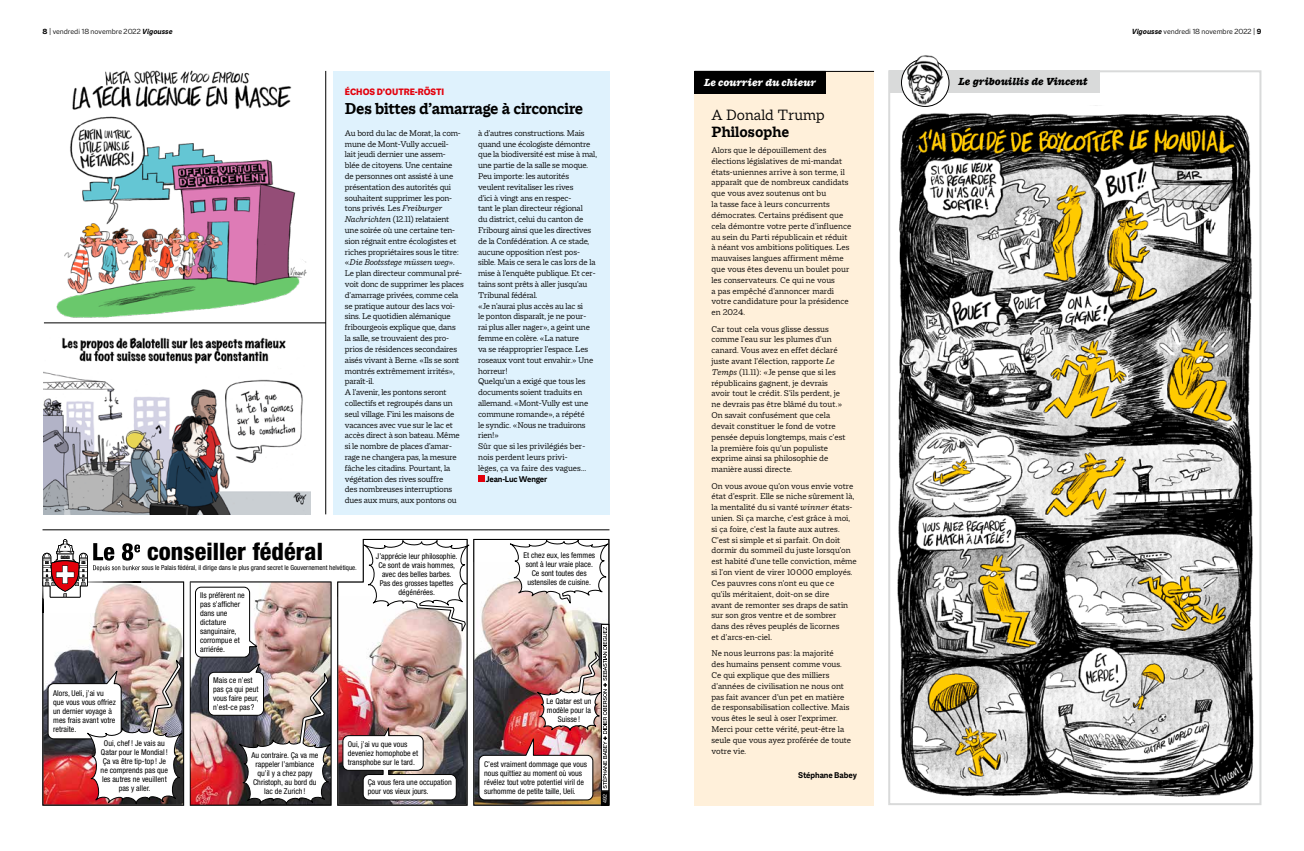
<style>
.page{position:relative;width:1304px;height:851px;background:#fff}
.page>*{position:absolute;margin:0;border:0;box-sizing:border-box;transform-origin:0 0}
.t1{font:800 condensed 24px "Helvetica Neue LT";letter-spacing:.005em;color:#000}
.t2{font:700 17px "Macklin Slab";letter-spacing:-.02em;color:#000}
.t3{font:16px "Macklin Slab";color:#000}
.t4{font:700 16px "Macklin Slab";color:#000}
.t5{font:italic 900 11px "Macklin Slab";letter-spacing:-.015em;color:#000}
.t6{font:italic 900 11px "Macklin Slab";letter-spacing:-.025em;color:#fff}
.t7{font:800 10px "Macklin Sans";color:#e3000b}
.t8{font:9px/10.8px "Macklin Slab";letter-spacing:-.02em;color:#000}
.t9{font:9px/10.8px "Macklin Slab";color:#000}
.t10{font:700 9px "Macklin Sans";letter-spacing:-.02em;color:#000}
.t11{font:condensed 8px/9px "Helvetica Neue LT Pro";color:#000}
.t12{font:300 8px "Macklin Sans";color:#000}
.t13{font:condensed 6.9px "Helvetica Neue LT";color:#000}
.t14{font:5.4px "Helvetica Neue LT Pro";color:#fff}
.s1{font-weight:700}
.s2{font-weight:700;font-style:italic}
.s3{font-style:italic}
</style>
<div class="page">
<img style="left:42px;top:539px;width:142px;height:266px">
<img style="left:190px;top:539px;width:419px;height:266px">
<div style="left:333px;top:71px;width:276px;height:443px;background:#dff2fd"></div>
<svg style="left:478px;top:475px;width:6px;height:6px"></svg>
<hr style="left:43px;top:529px;width:566px;height:1px;background:#000">
<img style="left:44px;top:337px;width:266px;height:177px">
<img style="left:49px;top:70px;width:261px;height:254px">
<hr style="left:44px;top:322px;width:282px;height:1px;background:#000">
<hr style="left:326px;top:71px;width:1px;height:443px;background:#000">
<div style="left:694px;top:71px;width:180px;height:734px;background:#fff0da"></div>
<div style="left:694px;top:71px;width:132px;height:22px;background:#000"></div>
<img style="left:897px;top:105px;width:357px;height:692px">
<div style="left:888px;top:70px;width:373px;height:735px;border:2px solid #d9dada"></div>
<div style="left:890px;top:70px;width:210px;height:23px;background:#d9dada"></div>
<img style="left:901px;top:55px;width:47px;height:51px">
<hr style="left:694px;top:71px;width:180px;height:1px;background:#000">
<p class="t12" style="left:43px;top:27px;width:132px"><span class="s1">8</span> | vendredi 18 novembre 2022 <span class="s2">Vigousse</span></p>
<p class="t12" style="left:1132px;top:27px;width:131px"><span class="s2">Vigousse</span> vendredi 18 novembre 2022 | <span class="s1">9</span></p>
<p class="t7" style="left:345px;top:86px;width:101px">ÉCHOS D’OUTRE-RÖSTI</p>
<h2 class="t2" style="left:345px;top:98px;width:240px">Des bittes d’amarrage à circoncire</h2>
<p class="t8" style="left:345px;top:127px;width:120px">Au bord du lac de Morat, la com&shy;mune de Mont-Vully accueil-<br>lait jeudi dernier une assem-<br>blée de citoyens. Une centaine<br>de personnes ont assisté à une présentation des autorités qui souhaitent supprimer les pon&shy;tons privés. Les <span class="s3">Freiburger<br>Nachrichten</span> (12.11) relataient une soirée où une certaine ten&shy;sion régnait entre écologistes et riches propriétaires sous le titre : « <span class="s3">Die Bootsstege müssen weg</span> ».<br>Le plan directeur communal pré&shy;voit donc de supprimer les places d’amarrage privées, comme cela se pratique autour des lacs voi&shy;sins. Le quotidien alémanique fribourgeois explique que, dans la salle, se trouvaient des pro&shy;prios de résidences secondaires aisés vivant à Berne. « Ils se sont montrés extrêmement irrités », paraît-il.<br>A l’avenir, les pontons seront collectifs et regroupés dans un seul village. Fini les maisons de vacances avec vue sur le lac et accès direct à son bateau. Même si le nombre de places d’amar&shy;rage ne changera pas, la mesure fâche les citadins. Pourtant, la végétation des rives souffre<br>des nombreuses interruptions dues aux murs, aux pontons ou</p>
<p class="t8" style="left:478px;top:127px;width:120px">à d’autres constructions. Mais quand une écologiste démontre que la biodiversité est mise à mal, une partie de la salle se moque.<br>Peu importe : les autorités veulent revitaliser les rives<br>d’ici à vingt ans en respec-<br>tant le plan directeur régional<br>du district, celui du canton de<br>Fribourg ainsi que les directives de la Confédération. A ce stade, aucune opposition n’est pos&shy;sible. Mais ce sera le cas lors de la mise à l’enquête publique. Et cer&shy;tains sont prêts à aller jusqu’au<br>Tribunal fédéral.<br>« Je n’aurai plus accès au lac si<br>le ponton disparaît, je ne pour&shy;rai plus aller nager », a geint une femme en colère. « La nature<br>va se réapproprier l’espace. Les roseaux vont tout envahir. » Une horreur !<br>Quelqu’un a exigé que tous les documents soient traduits en allemand. « Mont-Vully est une commune romande », a répété<br>le syndic. « Nous ne traduirons rien ! »<br>Sûr que si les privilégiés ber&shy;nois perdent leurs privi-<br>lèges, ça va faire des vagues…</p>
<p class="t10" style="left:486px;top:473px;width:63px">Jean-Luc Wenger</p>
<h1 class="t1" style="left:92px;top:537px;width:233px">Le 8<sup>e</sup> conseiller fédéral</h1>
<p class="t13" style="left:93px;top:563px;width:266px">Depuis son bunker sous le Palais fédéral, il dirige dans le plus grand secret le Gouvernement helvétique.</p>
<p class="t11" style="left:53px;top:688px;width:64px">Alors, Ueli, j’ai vu que vous vous offriez un dernier voyage à mes frais avant votre retraite.</p>
<p class="t11" style="left:200px;top:590px;width:46px">Ils préfèrent ne pas s’afficher dans une dictature sanguinaire, corrompue et arriérée.</p>
<p class="t11" style="left:213px;top:675px;width:47px">Mais ce n’est pas ça qui peut vous faire peur, n’est-ce pas ?</p>
<p class="t11" style="left:376px;top:551px;width:83px;text-align:center">J’apprécie leur philosophie.<br>Ce sont de vrais hommes, avec des belles barbes.<br>Pas des grosses tapettes dégénérées.</p>
<p class="t11" style="left:101px;top:738px;width:69px;text-align:center">Oui, chef ! Je vais au<br>Qatar pour le Mondial !<br>Ça va être tip-top ! Je ne comprends pas que les autres ne veuillent pas y aller.</p>
<p class="t11" style="left:251px;top:750px;width:69px;text-align:center">Au contraire. Ça va me rappeler l’ambiance qu’il y a chez papy<br>Christoph, au bord du lac de Zurich !</p>
<p class="t11" style="left:348px;top:739px;width:72px">Oui, j’ai vu que vous deveniez homophobe et transphobe sur le tard.</p>
<p class="t11" style="left:368px;top:777px;width:86px">Ça vous fera une occupation pour vos vieux jours.</p>
<p class="t11" style="left:523px;top:550px;width:73px;text-align:center">Et chez eux, les femmes sont à leur vraie place.<br>Ce sont toutes des ustensiles de cuisine.</p>
<p class="t11" style="left:546px;top:696px;width:47px;text-align:center">Le Qatar est un modèle pour la<br>Suisse !</p>
<p class="t11" style="left:484px;top:759px;width:104px">C’est vraiment dommage que vous nous quittiez au moment où vous révélez tout votre potentiel viril de surhomme de petite taille, Ueli.</p>
<p class="t14" style="left:602px;top:803px;width:11px;rotate:-90deg">492</p>
<p class="t6" style="left:704px;top:76px;width:114px">Le courrier du chieur</p>
<p class="t5" style="left:959px;top:75px;width:131px">Le gribouillis de Vincent</p>
<h3 class="t3" style="left:711px;top:105px;width:115px">A Donald Trump</h3>
<h3 class="t4" style="left:711px;top:122px;width:80px">Philosophe</h3>
<p class="t9" style="left:711px;top:145px;width:141px">Alors que le dépouillement des élections législatives de mi-mandat états-uniennes arrive à son terme, il apparaît que de nombreux candidats que vous avez soutenus ont bu<br>la tasse face à leurs concurrents démocrates. Certains prédisent que cela démontre votre perte d’influence au sein du Parti républicain et réduit à néant vos ambitions politiques. Les mauvaises langues affirment même que vous êtes devenu un boulet pour les conservateurs. Ce qui ne vous<br>a pas empêché d’annoncer mardi votre candidature pour la présidence en 2024.</p>
<p class="t9" style="left:711px;top:323px;width:136px">Car tout cela vous glisse dessus comme l’eau sur les plumes d’un canard. Vous avez en effet déclaré juste avant l’élection, rapporte <span class="s3">Le Temps</span> (11.11) : « Je pense que si les républicains gagnent, je devrais avoir tout le crédit. S’ils perdent, je ne devrais pas être blâmé du tout. » On savait confusément que cela devait constituer le fond de votre pensée depuis longtemps, mais c’est la première fois qu’un populiste exprime ainsi sa philosophie de manière aussi directe.</p>
<p class="t9" style="left:711px;top:480px;width:147px">On vous avoue qu’on vous envie votre état d’esprit. Elle se niche sûrement là, la mentalité du si vanté <span class="s3">winner</span> états&shy;unien. Si ça marche, c’est grâce à moi, si ça foire, c’est la faute aux autres.<br>C’est si simple et si parfait. On doit dormir du sommeil du juste lorsqu’on est habité d’une telle conviction, même si l’on vient de virer 10 000 employés.<br>Ces pauvres cons n’ont eu que ce<br>qu’ils méritaient, doit-on se dire<br>avant de remonter ses draps de satin sur son gros ventre et de sombrer<br>dans des rêves peuplés de licornes<br>et d’arcs-en-ciel.</p>
<p class="t9" style="left:711px;top:648px;width:141px">Ne nous leurrons pas : la majorité<br>des humains pensent comme vous.<br>Ce qui explique que des milliers d’années de civilisation ne nous ont pas fait avancer d’un pet en matière de responsabilisation collective. Mais vous êtes le seul à oser l’exprimer.<br>Merci pour cette vérité, peut-être la seule que vous ayez proférée de toute votre vie.</p>
<p class="t10" style="left:798px;top:769px;width:60px">Stéphane Babey</p>
</div>
